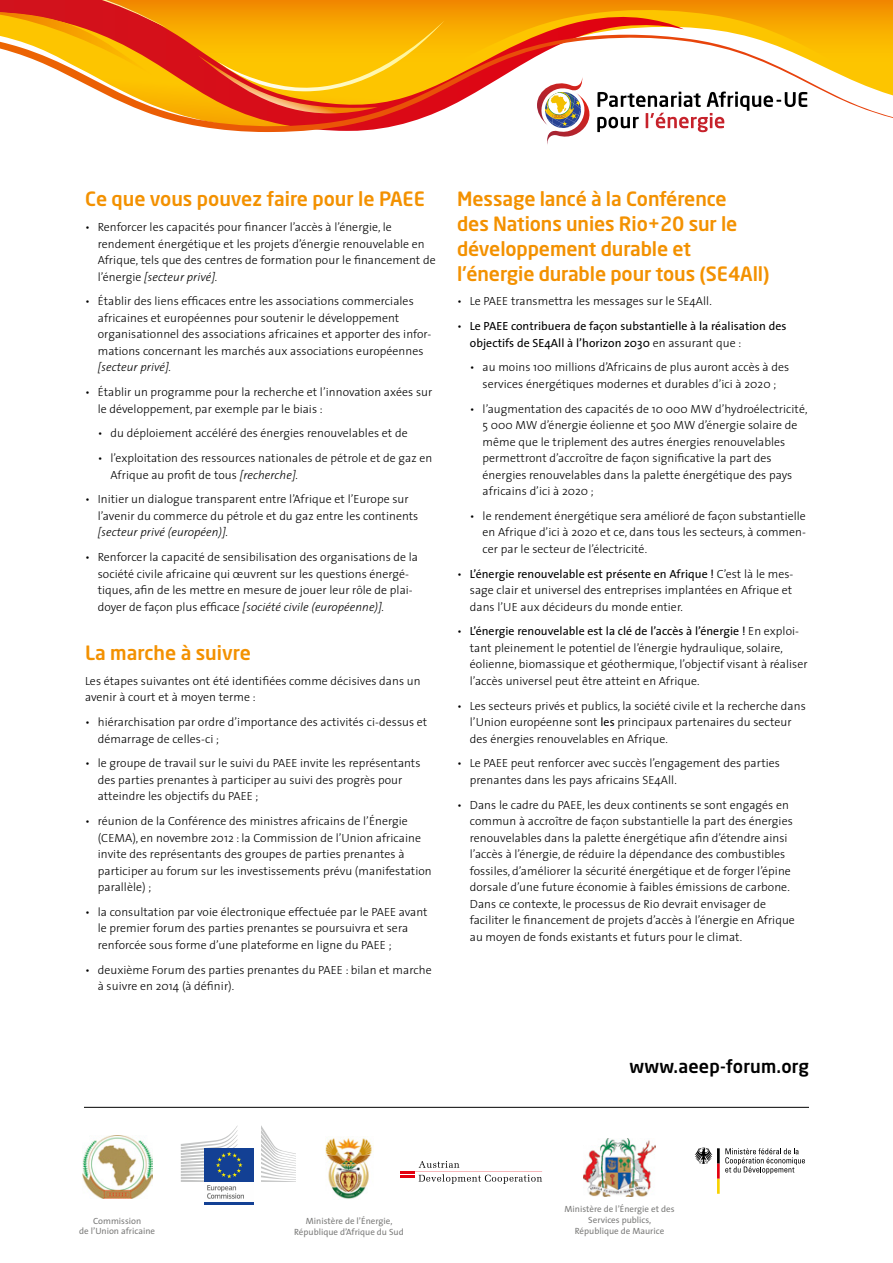
<style>
.page{position:relative;width:893px;height:1263px;background:#fff}
.page>*{position:absolute;margin:0;border:0;box-sizing:border-box;transform-origin:0 0}
.t1{font:500 19.5px/24.8px "Neo Sans Std";letter-spacing:-.005em;color:#f39100}
.t2{font:500 18px "Neo Sans Std";letter-spacing:.01em;color:#000}
.t3{font:300 11.85px/16.5px "The Sans";letter-spacing:.005em;color:#000}
.t4{font:11.85px/16.5px "The Sans";letter-spacing:.005em;color:#000}
.t5{font:italic 300 11.85px "The Sans";letter-spacing:.005em;color:#000}
.t6{font:9px/11.2px "The Sans";color:#7b7b7a;text-align:center}
.s1{font-style:italic}
.s2{font-weight:300}
.s3{font-weight:400}
</style>
<div class="page">
<svg style="left:684px;top:0;width:209px;height:34px;background:#f6a307"></svg>
<svg style="left:166px;top:0;width:518px;height:34px;background:#f39309"></svg>
<svg style="left:69px;top:34px;width:824px;height:98px"></svg>
<svg style="left:0;top:0;width:166px;height:76px;background:#ec8029"></svg>
<svg style="left:198px;top:20px;width:247px;height:93px;background:#f59d0d"></svg>
<svg style="left:532px;top:76px;width:275px;height:69px"></svg>
<div style="left:204px;top:1148px;width:50px;height:34px;background:#134094"></div>
<hr style="left:204px;top:1202px;width:50px;height:3px;background:#134094">
<svg style="left:261px;top:1125px;width:35px;height:57px"></svg>
<svg style="left:181px;top:1125px;width:63px;height:74px"></svg>
<img style="left:82px;top:1135px;width:70px;height:63px">
<img style="left:583px;top:1138px;width:73px;height:59px">
<svg style="left:400px;top:1161px;width:142px;height:23px"></svg>
<hr style="left:84px;top:1107px;width:725px;height:1px;background:#000">
<img style="left:325px;top:1137px;width:47px;height:63px">
<svg style="left:695px;top:1147px;width:110px;height:47px"></svg>
<h1 class="t1" style="left:85px;top:186px;width:341px">Ce que vous pouvez faire pour le PAEE</h1>
<p class="t3" style="left:98px;top:218px;width:339px;text-indent:-13px">• Renforcer les capacités pour financer l’accès à l’énergie, le rendement énergétique et les projets d’énergie renouvelable en Afrique, tels que des centres de formation pour le financement de l’énergie <span class="s1">[secteur privé].</span></p>
<p class="t3" style="left:98px;top:293px;width:335px;text-indent:-13px">• Établir des liens efficaces entre les associations commerciales africaines et européennes pour soutenir le développement organisationnel des associations africaines et apporter des infor&shy;mations concernant les marchés aux associations européennes</p>
<p class="t5" style="left:98px;top:357px;width:75px">[secteur privé].</p>
<p class="t3" style="left:98px;top:383px;width:336px;text-indent:-13px">• Établir un programme pour la recherche et l’innovation axées sur le développement, par exemple par le biais :</p>
<p class="t3" style="left:98px;top:425px;width:311px">• du déploiement accéléré des énergies renouvelables et de</p>
<p class="t3" style="left:111px;top:449px;width:323px;text-indent:-13px">• l’exploitation des ressources nationales de pétrole et de gaz en<br>Afrique au profit de tous <span class="s1">[recherche].</span></p>
<p class="t3" style="left:98px;top:491px;width:322px;text-indent:-13px">• Initier un dialogue transparent entre l’Afrique et l’Europe sur l’avenir du commerce du pétrole et du gaz entre les continents</p>
<p class="t5" style="left:98px;top:522px;width:132px">[secteur privé (européen)].</p>
<p class="t3" style="left:98px;top:548px;width:322px;text-indent:-13px">• Renforcer la capacité de sensibilisation des organisations de la société civile africaine qui œuvrent sur les questions énergé&shy;tiques, afin de les mettre en mesure de jouer leur rôle de plai&shy;doyer de façon plus efficace <span class="s1">[société civile (européenne)].</span></p>
<h1 class="t1" style="left:85px;top:640px;width:167px">La marche à suivre</h1>
<p class="t3" style="left:85px;top:672px;width:337px">Les étapes suivantes ont été identifiées comme décisives dans un avenir à court et à moyen terme :</p>
<p class="t3" style="left:98px;top:713px;width:331px;text-indent:-13px">• hiérarchisation par ordre d’importance des activités ci-dessus et démarrage de celles-ci ;</p>
<p class="t3" style="left:98px;top:755px;width:324px;text-indent:-13px">• le groupe de travail sur le suivi du PAEE invite les représentants des parties prenantes à participer au suivi des progrès pour atteindre les objectifs du PAEE ;</p>
<p class="t3" style="left:98px;top:812px;width:335px;text-indent:-13px">• réunion de la Conférence des ministres africains de l’Énergie (CEMA), en novembre 2012 : la Commission de l’Union africaine invite des représentants des groupes de parties prenantes à participer au forum sur les investissements prévu (manifestation parallèle) ;</p>
<p class="t3" style="left:98px;top:903px;width:331px;text-indent:-13px">• la consultation par voie électronique effectuée par le PAEE avant le premier forum des parties prenantes se poursuivra et sera renforcée sous forme d’une plateforme en ligne du PAEE ;</p>
<p class="t3" style="left:98px;top:961px;width:335px;text-indent:-13px">• deuxième Forum des parties prenantes du PAEE : bilan et marche à suivre en 2014 (à définir).</p>
<h1 class="t1" style="left:457px;top:186px;width:314px">Message lancé à la Conférence<br>des Nations unies Rio+20 sur le développement durable et l’énergie durable pour tous (SE4All)</h1>
<p class="t3" style="left:457px;top:293px;width:256px">• Le PAEE transmettra les messages sur le SE4All.</p>
<p class="t4" style="left:470px;top:317px;width:318px;text-indent:-13px"><span class="s2">•</span> Le PAEE contribuera de façon substantielle à la réalisation des objectifs de SE4All à l’horizon 2030 <span class="s2">en assurant que :</span></p>
<p class="t3" style="left:470px;top:359px;width:321px;text-align:center">• au moins 100 millions d’Africains de plus auront accès à des services énergétiques modernes et durables d’ici à 2020 ;</p>
<p class="t3" style="left:483px;top:400px;width:326px;text-indent:-13px">• l’augmentation des capacités de 10 000 MW d’hydroélectricité, 5 000 MW d’énergie éolienne et 500 MW d’énergie solaire de même que le triplement des autres énergies renouvelables permettront d’accroître de façon significative la part des énergies renouvelables dans la palette énergétique des pays africains d’ici à 2020 ;</p>
<p class="t3" style="left:483px;top:507px;width:325px;text-align:justify;text-indent:-13px">• le rendement énergétique sera amélioré de façon substantielle en Afrique d’ici à 2020 et ce, dans tous les secteurs, à commen&shy;cer par le secteur de l’électricité.</p>
<p class="t3" style="left:470px;top:565px;width:325px;text-align:justify;text-indent:-13px">• <span class="s3">L’énergie renouvelable est présente en Afrique !</span> C’est là le mes&shy;sage clair et universel des entreprises implantées en Afrique et dans l’UE aux décideurs du monde entier.</p>
<p class="t3" style="left:470px;top:623px;width:339px;text-indent:-13px">• <span class="s3">L’énergie renouvelable est la clé de l’accès à l’énergie !</span> En exploi&shy;tant pleinement le potentiel de l’énergie hydraulique, solaire, éolienne, biomassique et géothermique, l’objectif visant à réaliser l’accès universel peut être atteint en Afrique.</p>
<p class="t3" style="left:470px;top:697px;width:337px;text-indent:-13px">• Les secteurs privés et publics, la société civile et la recherche dans l’Union européenne sont <span class="s3">les</span> principaux partenaires du secteur des énergies renouvelables en Afrique.</p>
<p class="t3" style="left:470px;top:755px;width:312px;text-indent:-13px">• Le PAEE peut renforcer avec succès l’engagement des parties prenantes dans les pays africains SE4All.</p>
<p class="t3" style="left:470px;top:796px;width:326px;text-indent:-13px">• Dans le cadre du PAEE, les deux continents se sont engagés en commun à accroître de façon substantielle la part des énergies renouvelables dans la palette énergétique afin d’étendre ainsi l’accès à l’énergie, de réduire la dépendance des combustibles fossiles, d’améliorer la sécurité énergétique et de forger l’épine dorsale d’une future économie à faibles émissions de carbone.<br>Dans ce contexte, le processus de Rio devrait envisager de faciliter le financement de projets d’accès à l’énergie en Afrique au moyen de fonds existants et futurs pour le climat.</p>
<h2 class="t2" style="left:630px;top:1055px;width:181px">www.aeep-forum.org</h2>
<p class="t6" style="left:79px;top:1215px;width:77px;line-height:10.8px">Commission<br>de l’Union africaine</p>
<p class="t6" style="left:294px;top:1215px;width:111px">Ministère de l’Énergie,<br>République d’Afrique du Sud</p>
<p class="t6" style="left:565px;top:1203px;width:111px">Ministère de l’Énergie et des<br>Services publics,<br>République de Maurice</p>
</div>
